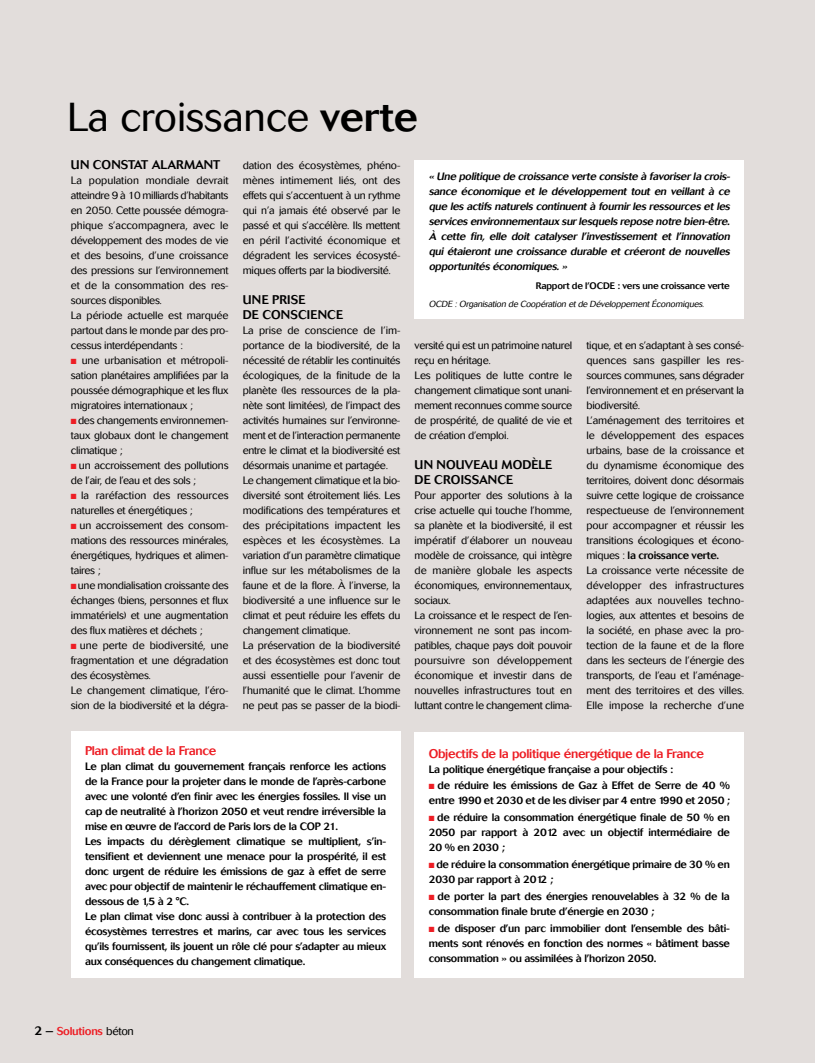
<style>
.page{position:relative;width:815px;height:1063px;background:#e2dddb}
.page>*{position:absolute;margin:0;border:0;box-sizing:border-box;transform-origin:0 0}
.t1{font:300 40px "Cosmos";letter-spacing:-.005em;color:#000}
.t2{font:500 12.5px/15px "Cosmos";letter-spacing:.01em;color:#000}
.t3{font:500 12.5px "Cosmos";letter-spacing:-.025em;color:#ed1d24}
.t4{font:500 11.25px "Cosmos";letter-spacing:-.025em;color:#ed1d24}
.t5{font:300 10.62px/15px "Cosmos";letter-spacing:-.02em;color:#000}
.t6{font:500 10.62px/15px "Cosmos";letter-spacing:-.025em;color:#000}
.t7{font:italic 500 10.62px/15px "Cosmos";letter-spacing:-.23em;color:#000;text-align:justify}
.t8{font:500 9.38px "Cosmos";letter-spacing:-.025em;color:#000}
.t9{font:italic 300 8.75px "Cosmos";color:#000}
.s1{font-weight:500}
.s2{color:#ed1d24}
.s3{font-size:12.5px;color:#000}
.s4{font-weight:300;color:#000}
</style>
<div class="page">
<div style="left:415px;top:732px;width:329px;height:246px;background:#fff"></div>
<div style="left:71px;top:732px;width:329px;height:246px;background:#fff"></div>
<div style="left:415px;top:160px;width:329px;height:159px;background:#fff"></div>
<h1 class="t1" style="left:67px;top:95px;width:352px">La croissance <span class="s1">verte</span></h1>
<p class="t2" style="left:71px;top:157px;width:58px">Un constat</p>
<p class="t2" style="left:152px;top:157px;width:10px">ala</p>
<p class="t2" style="left:176px;top:157px;width:43px">rmant</p>
<p class="t5" style="left:71px;top:173px;width:159px">La population mondiale devrait atteindre 9 à 10 milliards d’habitants en 2050. Cette poussée démogra&shy;phique s’accompagnera, avec le développement des modes de vie et des besoins, d’une croissance des pressions sur l’environnement et de la consommation des res&shy;sources disponibles.<br>La période actuelle est marquée partout dans le monde par des pro&shy;cessus interdépendants :</p>
<p class="t5" style="left:71px;top:353px;width:159px;text-align:justify"><span class="s2">■</span> une urbanisation et métropoli&shy;sation planétaires amplifiées par la poussée démographique et les flux migratoires internationaux ;</p>
<p class="t5" style="left:71px;top:413px;width:159px;text-align:justify"><span class="s2">■</span> des changements environnemen&shy;taux globaux dont le changement climatique ;</p>
<p class="t5" style="left:71px;top:458px;width:159px"><span class="s2">■</span> un accroissement des pollutions de l’air, de l’eau et des sols ;</p>
<p class="t5" style="left:71px;top:488px;width:159px"><span class="s2">■</span> la raréfaction des ressources naturelles et énergétiques ;</p>
<p class="t5" style="left:71px;top:518px;width:159px;text-align:justify"><span class="s2">■</span> un accroissement des consom&shy;mations des ressources minérales, énergétiques, hydriques et alimen&shy;taires ;</p>
<p class="t5" style="left:71px;top:578px;width:159px;text-align:justify"><span class="s2">■</span> une mondialisation croissante des échanges (biens, personnes et flux immatériels) et une augmentation des flux matières et déchets ;</p>
<p class="t5" style="left:71px;top:638px;width:159px"><span class="s2">■</span> une perte de biodiversité, une fragmentation et une dégradation des écosystèmes.<br>Le changement climatique, l’éro&shy;sion de la biodiversité et la dégra-</p>
<p class="t5" style="left:243px;top:158px;width:159px;text-align:justify">dation des écosystèmes, phéno&shy;mènes intimement liés, ont des effets qui s’accentuent à un rythme qui n’a jamais été observé par le passé et qui s’accélère. Ils mettent en péril l’activité économique et dégradent les services écosysté&shy;miques offerts par la biodiversité.</p>
<p class="t2" style="left:243px;top:292px;width:102px">Une prise<br>de conscience</p>
<p class="t5" style="left:243px;top:323px;width:159px">La prise de conscience de l’im&shy;portance de la biodiversité, de la nécessité de rétablir les continuités écologiques, de la finitude de la planète (les ressources de la pla&shy;nète sont limitées), de l’impact des activités humaines sur l’environne&shy;ment et de l’interaction permanente entre le climat et la biodiversité est désormais unanime et partagée.<br>Le changement climatique et la bio&shy;diversité sont étroitement liés. Les modifications des températures et des précipitations impactent les espèces et les écosystèmes. La variation d’un paramètre climatique influe sur les métabolismes de la faune et de la flore. À l’inverse, la biodiversité a une influence sur le climat et peut réduire les effets du changement climatique.<br>La préservation de la biodiversité et des écosystèmes est donc tout aussi essentielle pour l’avenir de l’humanité que le climat. L’homme ne peut pas se passer de la biodi-</p>
<p class="t7" style="left:429px;top:169px;width:305px">« Une politique de croissance verte consiste à favoriserla crois&shy;sance économique et le développement tout en veillant à ce que les actifs naturels continuentà fournirles ressources etles services environnementaux surlesquels repose notre bien-être.<br>À cette fin, elle doit catalyser l’investissement et l’innovation qui étaieront une croissance durable et créeront de nouvelles opportunités économiques. »</p>
<p class="t8" style="left:536px;top:280px;width:196px">Rapport de l’OCDE : vers une croissance verte</p>
<p class="t9" style="left:429px;top:299px;width:279px">OCDE :Organisation de Coopération etde DéveloppementÉconomiques.</p>
<p class="t5" style="left:586px;top:338px;width:159px">tique, et en s’adaptant à ses consé&shy;quences sans gaspiller les res&shy;sources communes, sans dégrader l’environnement et en préservant la biodiversité.<br>L’aménagement des territoires et le développement des espaces urbains, base de la croissance et du dynamisme économique des territoires, doivent donc désormais suivre cette logique de croissance respectueuse de l’environnement pour accompagner et réussir les transitions écologiques et écono&shy;miques : <span class="s1">la croissance verte.<br></span>La croissance verte nécessite de développer des infrastructures adaptées aux nouvelles techno&shy;logies, aux attentes et besoins de la société, en phase avec la pro&shy;tection de la faune et de la flore dans les secteurs de l’énergie des transports, de l’eau et l’aménage&shy;ment des territoires et des villes.<br>Elle impose la recherche d’une</p>
<p class="t5" style="left:415px;top:338px;width:159px">versité qui est un patrimoine naturel reçu en héritage.<br>Les politiques de lutte contre le changement climatique sont unani&shy;mement reconnues comme source de prospérité, de qualité de vie et de création d’emploi.</p>
<p class="t2" style="left:415px;top:457px;width:139px">Un nouveau modèle de croissa</p>
<p class="t2" style="left:488px;top:472px;width:27px">nce</p>
<p class="t5" style="left:415px;top:488px;width:159px">Pour apporter des solutions à la crise actuelle qui touche l’homme, sa planète et la biodiversité, il est impératif d’élaborer un nouveau modèle de croissance, qui intègre de manière globale les aspects économiques, environnementaux, sociaux.<br>La croissance et le respect de l’en&shy;vironnement ne sont pas incom&shy;patibles, chaque pays doit pouvoir poursuivre son développement économique et investir dans de nouvelles infrastructures tout en luttant contre le changement clima-</p>
<p class="t3" style="left:85px;top:743px;width:133px">Plan climat de la France</p>
<p class="t6" style="left:85px;top:759px;width:303px">Le plan climat du gouvernement français renforce les actions de la France pour la projeter dans le monde de l’après-carbone avec une volonté d’en finir avec les énergies fossiles. Il vise un cap de neutralité à l’horizon 2050 et veut rendre irréversible la mise en œuvre de l’accord de Paris lors de la COP 21.<br>Les impacts du dérèglement climatique se multiplient, s’in&shy;tensifient et deviennent une menace pour la prospérité, il est donc urgent de réduire les émissions de gaz à effet de serre avec pour objectif de maintenir le réchauffement climatique en&shy;dessous de 1,5 à 2 °C.<br>Le plan climat vise donc aussi à contribuer à la protection des écosystèmes terrestres et marins, car avec tous les services qu’ils fournissent, ils jouent un rôle clé pour s’adapter au mieux aux conséquences du changement climatique.</p>
<p class="t4" style="left:35px;top:1024px;width:101px"><span class="s3">2 –</span> Solutions <span class="s4">béton</span></p>
<p class="t3" style="left:429px;top:746px;width:277px">Objectifs de la politique énergétique de la France</p>
<p class="t6" style="left:429px;top:762px;width:246px">La politique énergétique française a pour objectifs :</p>
<p class="t6" style="left:429px;top:778px;width:303px"><span class="s2">■</span> de réduire les émissions de Gaz à Effet de Serre de 40 % entre 1990 et 2030 et de les diviser par 4 entre 1990 et 2050 ;</p>
<p class="t6" style="left:429px;top:810px;width:303px;text-align:justify"><span class="s2">■</span> de réduire la consommation énergétique finale de 50 % en 2050 par rapport à 2012 avec un objectif intermédiaire de 20 % en 2030 ;</p>
<p class="t6" style="left:429px;top:857px;width:303px"><span class="s2">■</span> de réduire la consommation énergétique primaire de 30 % en<br>2030 par rapport à 2012 ;</p>
<p class="t6" style="left:429px;top:889px;width:303px"><span class="s2">■</span> de porter la part des énergies renouvelables à 32 % de la consommation finale brute d’énergie en 2030 ;</p>
<p class="t6" style="left:429px;top:920px;width:303px;text-align:justify"><span class="s2">■</span> de disposer d’un parc immobilier dont l’ensemble des bâti&shy;ments sont rénovés en fonction des normes « bâtiment basse consommation » ou assimilées à l’horizon 2050.</p>
</div>
